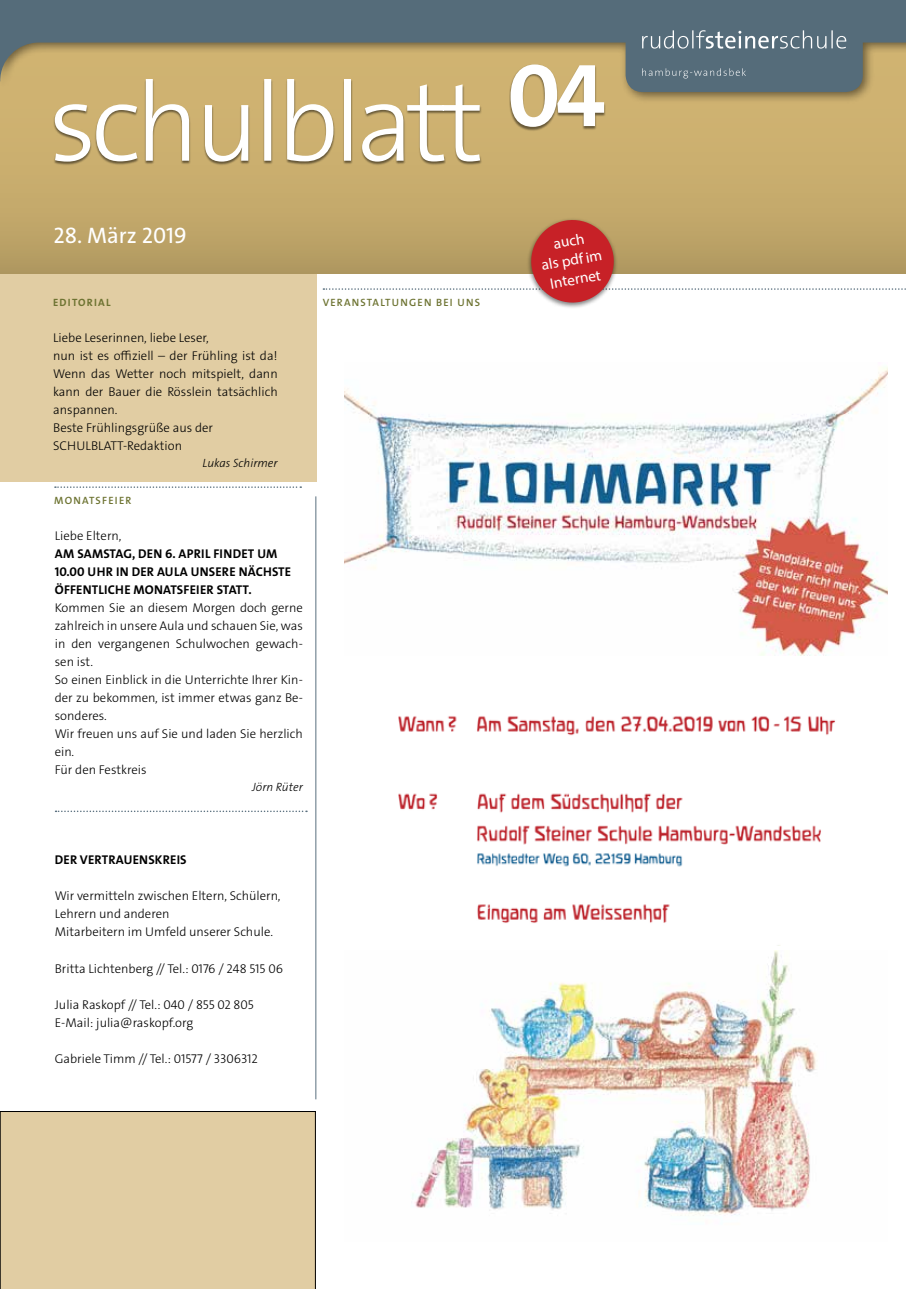
<style>
.page{position:relative;width:906px;height:1289px;background:#fff}
.page>*{position:absolute;margin:0;border:0;box-sizing:border-box;transform-origin:0 0}
.t1{font:90px "The Sans LP7 Bld";color:#fff}
.t2{font:22.5px "The Sans LP5 Plain";color:#fff}
.t3{font:15.3px/19.4px "Myriad Pro";color:#fff;text-align:center}
.t4{font:12.75px/18px "The Sans LP3 Lig";color:#000}
.t5{font:12.75px/18px "The Sans LP7 Bld";letter-spacing:.015em;color:#000}
.t6{font:12px "The Sans LP3 Lig IT";color:#000}
.t7{font:10.65px "The Sans LP6 Se Bld";letter-spacing:.115em;color:#6d7331}
.t8{font:10.65px "The Sans LP7 Bld";color:#6d7331}
</style>
<div class="page">
<div style="left:0;top:274px;width:316px;height:208px;background:#e1cda3"></div>
<svg style="left:55px;top:486px;width:246px;height:2px"></svg>
<div style="left:1px;top:1111px;width:315px;height:177px;background:#e1cda3"></div>
<svg style="left:0;top:104px;width:906px;height:170px;background:#c5aa6c"></svg>
<div style="left:53px;top:79px;width:429px;height:86px;background:#000;opacity:.5"></div>
<svg style="left:55px;top:104px;width:425px;height:58px"></svg>
<div style="left:0;top:0;width:906px;height:104px;background:#000;opacity:.5"></div>
<svg style="left:0;top:0;width:906px;height:92px;background:#828575"></svg>
<svg style="left:642px;top:68px;width:104px;height:10px"></svg>
<svg style="left:642px;top:30px;width:204px;height:19px;background:#778995"></svg>
<hr style="left:0;top:1058px;width:1px;height:230px;background:#e1cda3">
<svg style="left:0;top:1273px;width:1px;height:15px"></svg>
<div style="left:509px;top:64px;width:97px;height:67px;background:#000;opacity:.5"></div>
<div style="left:526px;top:217px;width:92px;height:92px;background:#000;opacity:.5"></div>
<svg style="left:323px;top:217px;width:583px;height:89px"></svg>
<svg style="left:56px;top:810px;width:251px;height:2px"></svg>
<hr style="left:315px;top:496px;width:1px;height:603px;background:#596f7e">
<img style="left:344px;top:367px;width:543px;height:288px">
<img style="left:398px;top:716px;width:438px;height:207px">
<img style="left:412px;top:950px;width:405px;height:266px">
<h1 class="t1" style="left:507px;top:38px;width:100px">04</h1>
<h2 class="t2" style="left:54px;top:220px;width:135px">28. März 2019</h2>
<p class="t8" style="left:53px;top:296px;width:8px">EDITORIAL</p>
<p class="t4" style="left:53px;top:329px;width:226px">Liebe Leserinnen, liebe Leser,<br>nun ist es offiziell – der Frühling ist da!<br>Wenn das Wetter noch mitspielt, dann kann der Bauer die Rösslein tatsächlich anspannen.<br>Beste Frühlingsgrüße aus der<br>SCHULBLATT-Redaktion</p>
<p class="t6" style="left:202px;top:455px;width:77px">Lukas Schirmer</p>
<p class="t7" style="left:54px;top:494px;width:79px">MONATSFEI ER</p>
<p class="t4" style="left:55px;top:527px;width:68px">Liebe Eltern,</p>
<p class="t5" style="left:55px;top:545px;width:238px">AM SAMSTAG, DEN 6. APRIL FINDET UM<br>10.00 U HR IN DER AULA UNSERE NÄCHSTE<br>ÖFFENTLICHE MONATSFEIER STATT.</p>
<p class="t4" style="left:55px;top:599px;width:250px">Kommen Sie an diesem Morgen doch gerne zahlreich in unsere Aula und schauen Sie, was in den vergangenen Schulwochen gewach&shy;sen ist.<br>So einen Einblick in die Unterrichte Ihrer Kin&shy;der zu bekommen, ist immer etwas ganz Be&shy;sonderes.<br>Wir freuen uns auf Sie und laden Sie herzlich ein.<br>Für den Festkreis</p>
<p class="t6" style="left:252px;top:779px;width:52px">Jörn Rüter</p>
<p class="t7" style="left:323px;top:296px;width:159px">VERANSTALTUNGEN BEI UNS</p>
<p class="t5" style="left:55px;top:851px;width:132px">DER VERTRAUENSKREIS</p>
<p class="t4" style="left:55px;top:887px;width:227px">Wir vermitteln zwischen Eltern, Schülern,<br>Lehrern und anderen<br>Mitarbeitern im Umfeld unserer Schule.</p>
<p class="t4" style="left:55px;top:959px;width:230px">Britta Lichtenberg // Tel.: 0176 / 248 515 06</p>
<p class="t4" style="left:55px;top:995px;width:201px">Julia Raskopf // Tel.: 040 / 855 02 805<br>E-Mail: julia@raskopf.org</p>
<p class="t4" style="left:55px;top:1049px;width:205px">Gabriele Timm // Tel.: 01577 / 3306312</p>
<p class="t3" style="left:536px;top:236px;width:63px;rotate:-10deg">auch<br>als pdf im<br>Internet</p>
</div>
